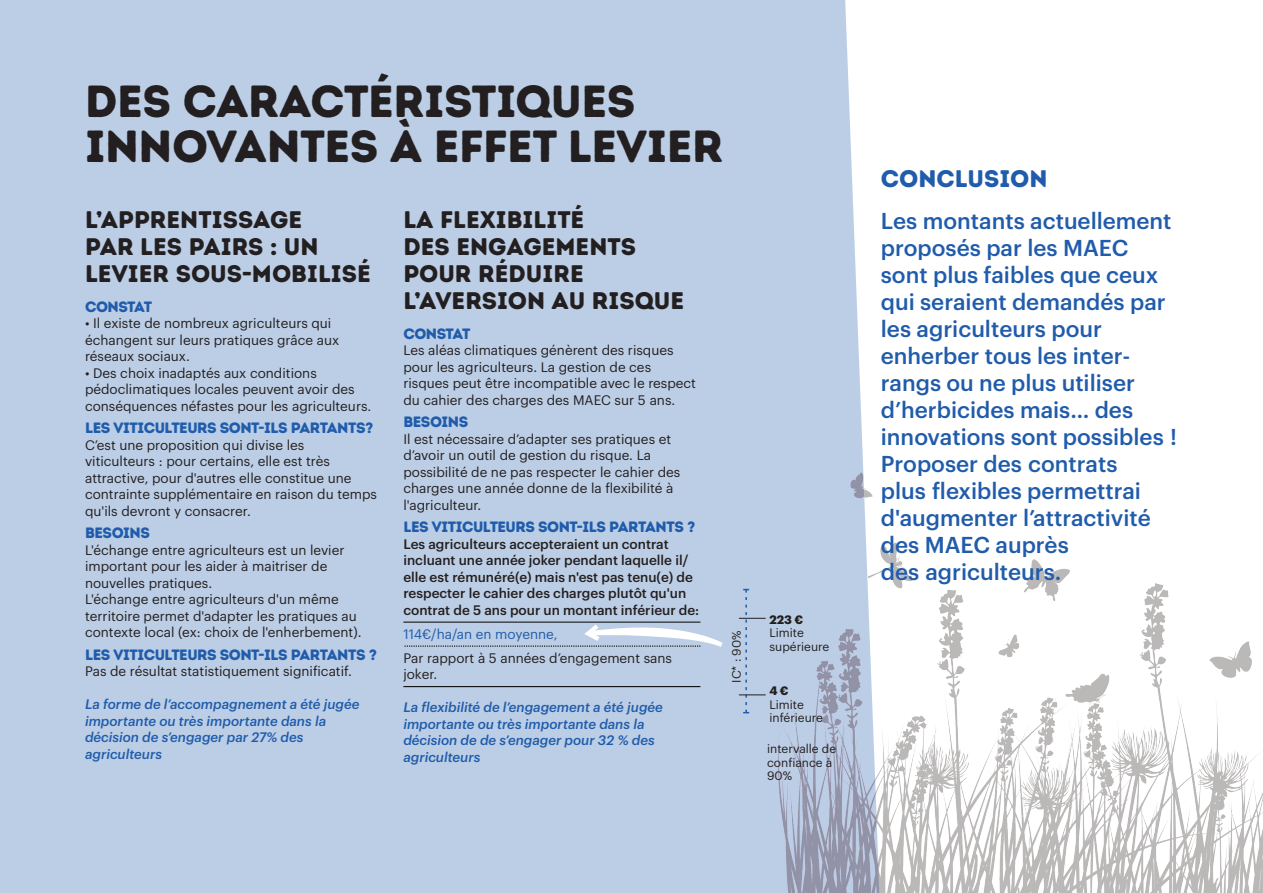
<style>
.page{position:relative;width:1263px;height:893px;background:#fff}
.page>*{position:absolute;margin:0;border:0;box-sizing:border-box;transform-origin:0 0}
.t1{font:45px/45px "Intro Rust Base";letter-spacing:-.01em;color:#231f20}
.t2{font:24px/27px "Intro Rust Base";color:#231f20}
.t3{font:24px "Intro Rust Base";color:#205cab}
.t4{font:500 22.5px/27px "Graphik";color:#205cab}
.t5{font:15px "Intro Rust Base";letter-spacing:-.03em;color:#205cab}
.t6{font:13.5px/16.5px "Graphik";color:#231f20}
.t7{font:italic 500 13.5px/16.5px "Graphik";color:#205cab}
.t8{font:500 13.5px/16.5px "Graphik";color:#231f20}
.t9{font:13.5px "Graphik";color:#205cab}
.t10{font:12px/13.5px "Graphik";color:#231f20}
.t11{font:700 12px "Graphik";color:#231f20}
</style>
<div class="page">
<div style="left:0;top:0;width:864px;height:893px;background:#bccee5"></div>
<img style="left:778px;top:472px;width:485px;height:421px">
<hr style="left:403px;top:686px;width:297px;height:1px;background:#000100">
<svg style="left:739px;top:589px;width:27px;height:124px;background:#b5c8e0"></svg>
<svg style="left:403px;top:620px;width:320px;height:27px;background:#b9c8db"></svg>
<h1 class="t1" style="left:85px;top:80px;width:640px">DES CARACTÉRISTIQUES<br>INNOVANTES À EFFET LEVIER</h1>
<h2 class="t2" style="left:85px;top:207px;width:287px">L’APPRENTISSAGE<br>PAR LES PAIRS : UN<br>LEVIER SOUS-MOBILISÉ</h2>
<p class="t5" style="left:85px;top:297px;width:69px">CONSTAT</p>
<p class="t6" style="left:85px;top:314px;width:256px">• Il existe de nombreux agriculteurs qui échangent sur leurs pratiques grâce aux réseaux sociaux.</p>
<p class="t6" style="left:85px;top:364px;width:288px">• Des choix inadaptés aux conditions pédoclimatiques locales peuvent avoir des conséquences néfastes pour les agriculteurs.</p>
<p class="t5" style="left:85px;top:419px;width:290px">LES VITICULTEURS SONT-ILS PARTANTS?</p>
<p class="t6" style="left:85px;top:436px;width:293px">C’est une proposition qui divise les viticulteurs : pour certains, elle est très attractive, pour d'autres elle constitue une contrainte supplémentaire en raison du temps qu'ils devront y consacrer.</p>
<p class="t5" style="left:85px;top:524px;width:66px">BESOINS</p>
<p class="t6" style="left:85px;top:541px;width:278px">L'échange entre agriculteurs est un levier important pour les aider à maitriser de nouvelles pratiques.<br>L'échange entre agriculteurs d'un même territoire permet d'adapter les pratiques au contexte local (ex: choix de l'enherbement).</p>
<p class="t5" style="left:85px;top:645px;width:294px">LES VITICULTEURS SONT-ILS PARTANTS ?</p>
<p class="t6" style="left:85px;top:662px;width:268px">Pas de résultat statistiquement significatif.</p>
<p class="t7" style="left:85px;top:695px;width:276px">La forme de l’accompagnement a été jugée importante ou très importante dans la décision de s’engager par 27% des agriculteurs</p>
<h2 class="t2" style="left:403px;top:207px;width:282px">LA FLEXIBILITÉ<br>DES ENGAGEMENTS<br>POUR RÉDUIRE<br>L’AVERSION AU RISQUE</h2>
<p class="t5" style="left:403px;top:324px;width:69px">CONSTAT</p>
<p class="t6" style="left:403px;top:341px;width:294px">Les aléas climatiques génèrent des risques pour les agriculteurs. La gestion de ces risques peut être incompatible avec le respect du cahier des charges des MAEC sur 5 ans.</p>
<p class="t5" style="left:403px;top:413px;width:66px">BESOINS</p>
<p class="t6" style="left:403px;top:430px;width:278px">Il est nécessaire d’adapter ses pratiques et d’avoir un outil de gestion du risque. La possibilité de ne pas respecter le cahier des charges une année donne de la flexibilité à l'agriculteur.</p>
<p class="t5" style="left:403px;top:518px;width:294px">LES VITICULTEURS SONT-ILS PARTANTS ?</p>
<p class="t8" style="left:403px;top:535px;width:297px">Les agriculteurs accepteraient un contrat incluant une année joker pendant laquelle il/ elle est rémunéré(e) mais n'est pas tenu(e) de respecter le cahier des charges plutôt qu'un contrat de 5 ans pour un montant inférieur de:</p>
<p class="t9" style="left:403px;top:624px;width:156px">114€/ha/an en moyenne,</p>
<p class="t6" style="left:403px;top:649px;width:270px">Par rapport à 5 années d’engagement sans joker.</p>
<p class="t7" style="left:403px;top:698px;width:261px">La flexibilité de l’engagement a été jugée importante ou très importante dans la décision de de s’engager pour 32 % des agriculteurs</p>
<p class="t10" style="left:729px;top:683px;width:54px;rotate:-90deg">IC* : 90%</p>
<p class="t11" style="left:769px;top:610px;width:35px">223 €</p>
<p class="t10" style="left:769px;top:625px;width:61px">Limite supérieure</p>
<p class="t11" style="left:769px;top:682px;width:21px">4€</p>
<p class="t10" style="left:769px;top:697px;width:55px">Limite inférieure</p>
<p class="t10" style="left:767px;top:741px;width:71px">intervalle de confiance à<br>90%</p>
<h2 class="t3" style="left:881px;top:164px;width:168px">CONCLUSION</h2>
<p class="t4" style="left:881px;top:206px;width:297px">Les montants actuellement proposés par les MAEC sont plus faibles que ceux qui seraient demandés par les agriculteurs pour enherber tous les inter&shy;rangs ou ne plus utiliser d’herbicides mais… des innovations sont possibles !<br>Proposer des contrats<br>plus flexibles permettrai d'augmenter l’attractivité des MAEC auprès<br>des agriculteurs.</p>
</div>
